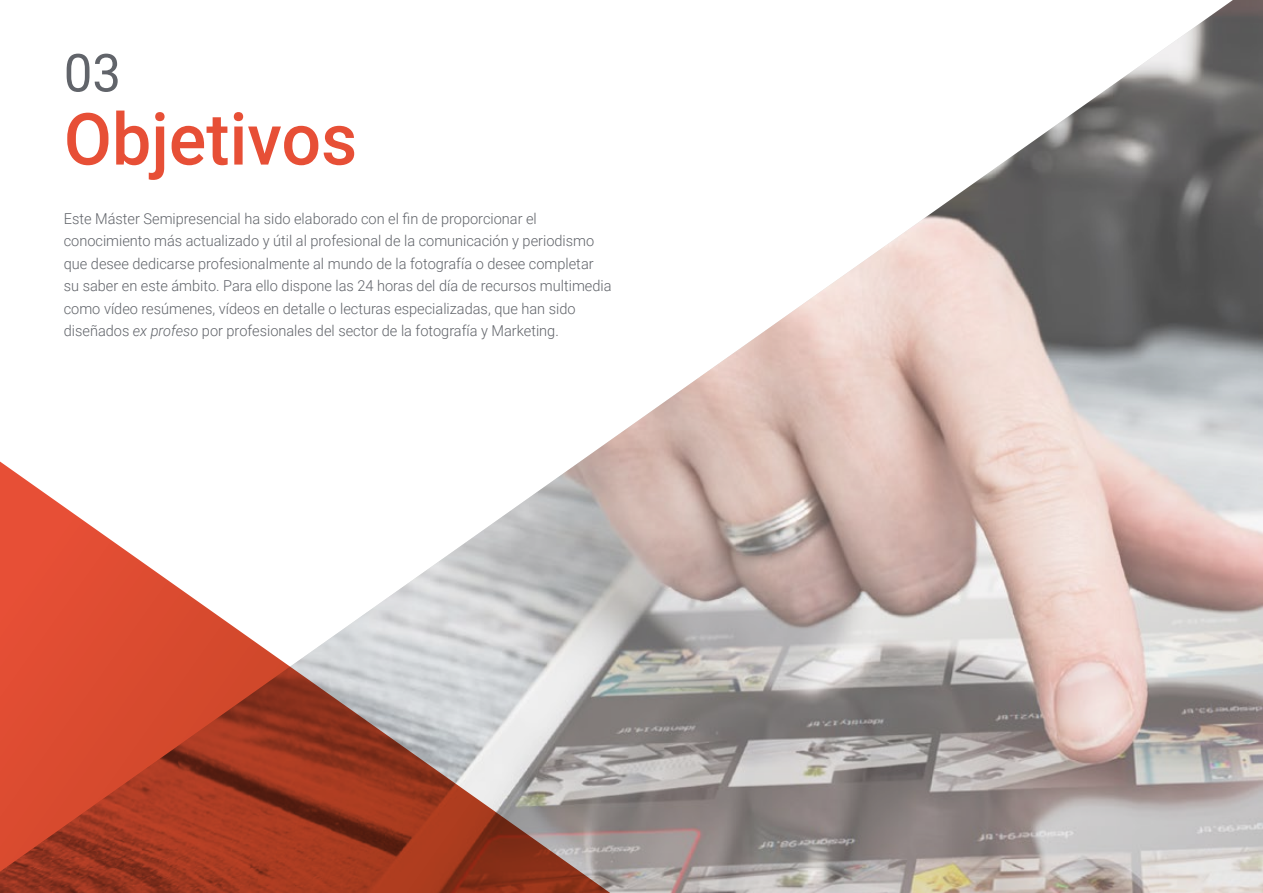
<style>
.page{position:relative;width:1263px;height:893px;background:#fff}
.page>*{position:absolute;margin:0;border:0;box-sizing:border-box;transform-origin:0 0}
.t1{font:500 72px "Roboto";color:#e74f36}
.t2{font:52.5px "Roboto";color:#61646a}
.t3{font:300 15px/22.5px "Roboto";color:#61646a}
.s1{font-style:italic}
</style>
<div class="page">
<img style="left:602px;top:0;width:661px;height:893px">
<svg style="left:0;top:446px;width:640px;height:447px"></svg>
<h2 class="t2" style="left:64px;top:36px;width:59px">03</h2>
<h1 class="t1" style="left:64px;top:89px;width:295px">Objetivos</h1>
<p class="t3" style="left:64px;top:207px;width:549px">Este Máster Semipresencial ha sido elaborado con el fin de proporcionar el conocimiento más actualizado y útil al profesional de la comunicación y periodismo que desee dedicarse profesionalmente al mundo de la fotografía o desee completar su saber en este ámbito. Para ello dispone las 24 horas del día de recursos multimedia como vídeo resúmenes, vídeos en detalle o lecturas especializadas, que han sido diseñados <span class="s1">ex profeso</span> por profesionales del sector de la fotografía y Marketing.</p>
</div>
